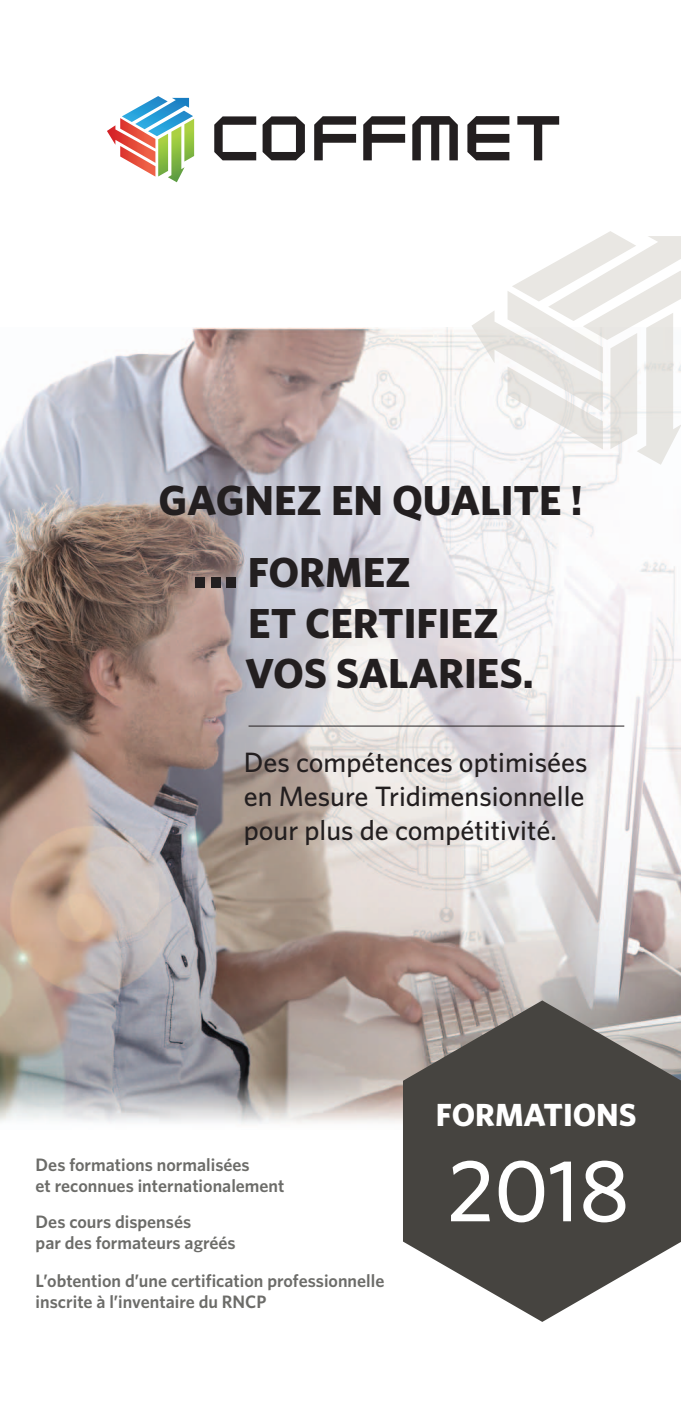
<style>
.page{position:relative;width:681px;height:1418px;background:#fff}
.page>*{position:absolute;margin:0;border:0;box-sizing:border-box;transform-origin:0 0}
.t1{font:500 88px "Whitney";color:#fff}
.t2{font:700 42px/72px "Whitney";color:#231f20}
.t3{font:700 32px "Whitney";color:#fff}
.t4{font:500 28px/33.6px "Whitney";color:#231f20;text-align:justify}
.t5{font:600 18px/21.6px "Whitney";color:#6c6c69}
.s1{font-size:60px}
</style>
<div class="page">
<img style="left:0;top:327px;width:680px;height:797px">
<svg style="left:471px;top:231px;width:209px;height:234px"></svg>
<svg style="left:107px;top:96px;width:87px;height:86px"></svg>
<svg style="left:214px;top:116px;width:42px;height:44px"></svg>
<svg style="left:262px;top:116px;width:43px;height:44px"></svg>
<svg style="left:314px;top:116px;width:42px;height:44px"></svg>
<svg style="left:363px;top:116px;width:42px;height:44px"></svg>
<svg style="left:412px;top:116px;width:45px;height:44px"></svg>
<svg style="left:467px;top:116px;width:42px;height:44px"></svg>
<svg style="left:517px;top:116px;width:42px;height:44px"></svg>
<hr style="left:248px;top:725px;width:376px;height:1px;background:#231f20">
<svg style="left:403px;top:1000px;width:277px;height:321px;background:#696763"></svg>
<h2 class="t2" style="left:192px;top:464px;width:392px;text-indent:-34px">GAGNEZ EN QUALITE ! <span class="s1">...</span> FORMEZ</h2>
<h2 class="t2" style="left:245px;top:597px;width:290px;line-height:50.4px">ET CERTIFIEZ<br>VOS SALARIES.</h2>
<h3 class="t4" style="left:244px;top:745px;width:345px">Des compétences optimisées en Mesure Tridimensionnelle pour plus de compétitivité.</h3>
<p class="t5" style="left:36px;top:1153px;width:250px">Des formations normalisées<br>et reconnues internationalement</p>
<p class="t5" style="left:36px;top:1210px;width:201px">Des cours dispensés<br>par des formateurs agréés</p>
<p class="t5" style="left:36px;top:1269px;width:350px">L’obtention d’une certification professionnelle inscrite à l’inventaire du RNCP</p>
<h3 class="t3" style="left:436px;top:1093px;width:202px">FORMATIONS</h3>
<h1 class="t1" style="left:447px;top:1132px;width:184px">2018</h1>
</div>
